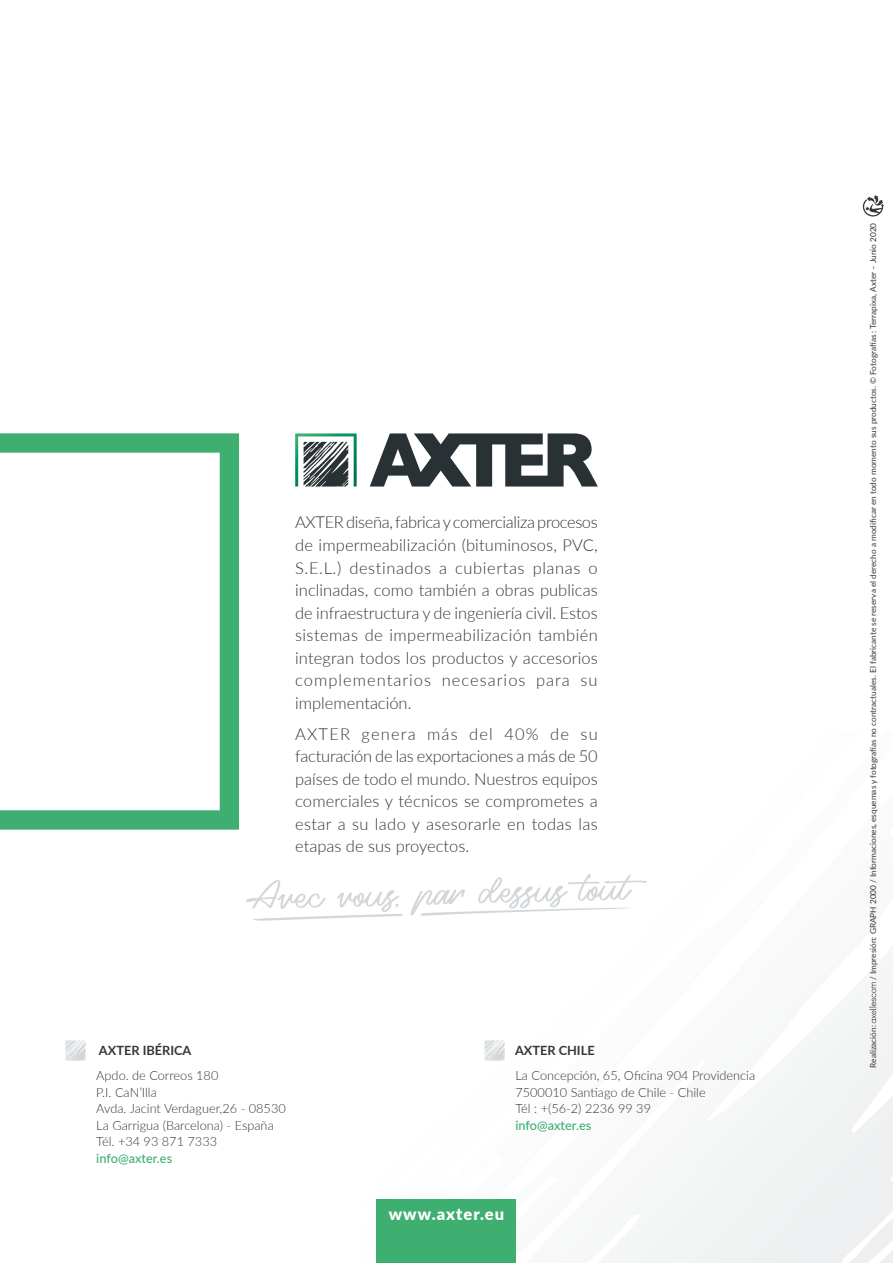
<style>
.page{position:relative;width:893px;height:1263px;background:#fff}
.page>*{position:absolute;margin:0;border:0;box-sizing:border-box;transform-origin:0 0}
.t1{font:300 16.5px/22.5px "Lato";letter-spacing:.02em;color:#373636;text-align:justify}
.t2{font:800 16.5px "Lato";letter-spacing:.06em;color:#fff}
.t3{font:300 12.75px/16.5px "Lato";color:#373636}
.t4{font:500 12.75px "Lato";color:#3eaf70}
.t5{font:700 12.75px "Lato";color:#373636}
.t6{font:8.25px "Lato";color:#373636}
</style>
<div class="page">
<svg style="left:376px;top:960px;width:517px;height:303px;fill:#f4f5f5"></svg>
<svg style="left:823px;top:1201px;width:70px;height:62px;background:#eff1f2"></svg>
<svg style="left:376px;top:960px;width:406px;height:211px"></svg>
<svg style="left:0;top:433px;width:239px;height:397px"></svg>
<svg style="left:370px;top:433px;width:228px;height:53px"></svg>
<svg style="left:295px;top:433px;width:62px;height:53px"></svg>
<svg style="left:246px;top:874px;width:401px;height:47px"></svg>
<svg style="left:869px;top:982px;width:7px;height:41px"></svg>
<svg style="left:863px;top:195px;width:21px;height:21px"></svg>
<svg style="left:65px;top:1040px;width:21px;height:20px"></svg>
<svg style="left:484px;top:1040px;width:21px;height:20px"></svg>
<div style="left:377px;top:1199px;width:139px;height:64px;background:#3eaf70"></div>
<p class="t1" style="left:295px;top:511px;width:304px">AXTER diseña, fabrica y comercializa procesos de impermeabilización (bituminosos, PVC, S.E.L.) destinados a cubiertas planas o inclinadas, como también a obras publicas de infraestructura y de ingeniería civil. Estos sistemas de impermeabilización también integran todos los productos y accesorios complementarios necesarios para su implementación.</p>
<p class="t1" style="left:295px;top:722px;width:304px">AXTER genera más del 40% de su facturación de las exportaciones a más de 50 países de todo el mundo. Nuestros equipos comerciales y técnicos se comprometes a estar a su lado y asesorarle en todas las etapas de sus proyectos.</p>
<p class="t5" style="left:99px;top:1041px;width:94px">AXTER IBÉRICA</p>
<p class="t3" style="left:96px;top:1067px;width:191px">Apdo. de Correos 180<br>P.I. CaN’Illa<br>Avda. Jacint Verdaguer,26 - 08530<br>La Garrigua (Barcelona) - España<br>Tél. +34 93 871 7333</p>
<p class="t4" style="left:96px;top:1149px;width:77px">info@axter.es</p>
<p class="t5" style="left:515px;top:1041px;width:81px">AXTER CHILE</p>
<p class="t3" style="left:515px;top:1067px;width:241px">La Concepción, 65, Oficina 904 Providencia<br>7500010 Santiago de Chile - Chile<br>Tél : +(56-2) 2236 99 39</p>
<p class="t4" style="left:515px;top:1116px;width:77px">info@axter.es</p>
<p class="t2" style="left:389px;top:1201px;width:117px">www.axter.eu</p>
<p class="t6" style="left:867px;top:980px;width:759px;rotate:-90deg">/ Impresión: GRAPH 2000 / Informaciones, esquemas y fotografías no contractuales. El fabricante se reserva el derecho a modificar en todo momento sus productos. © Fotografías : Terrapixa, Axter – Junio 2020</p>
<p class="t6" style="left:867px;top:1068px;width:44px;rotate:-90deg">Realización:</p>
</div>
